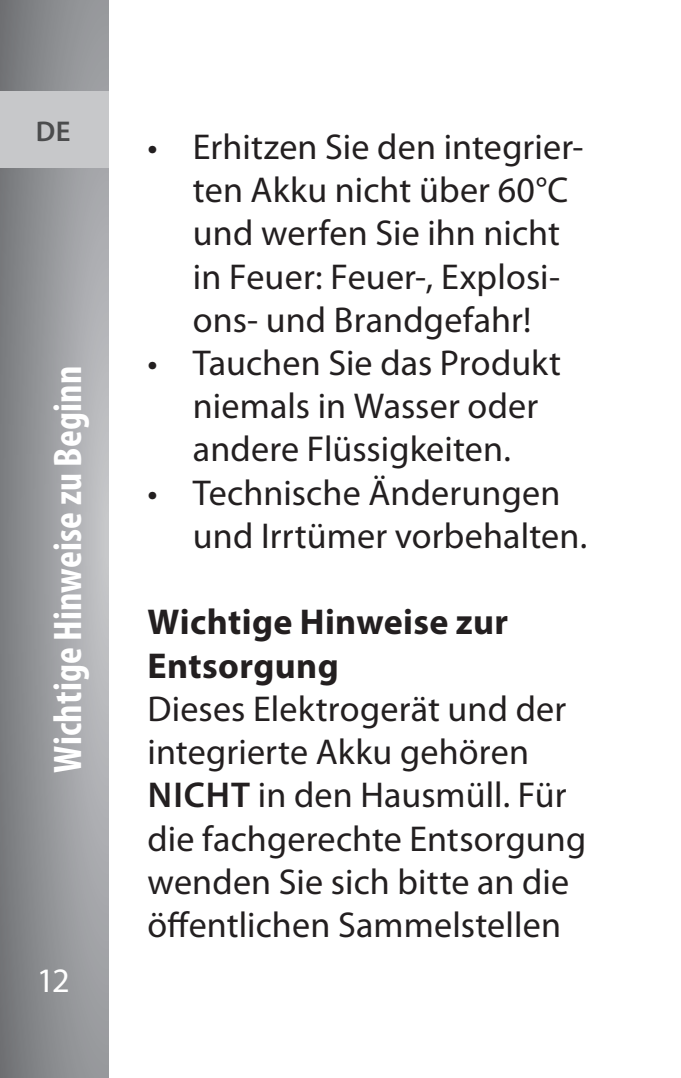
<style>
.page{position:relative;width:681px;height:1078px;background:#fff}
.page>*{position:absolute;margin:0;border:0;box-sizing:border-box;transform-origin:0 0}
.t1{font:700 condensed 40px "Myriad Pro";letter-spacing:.005em;color:#fff}
.t2{font:36px/43.2px "Myriad Pro";letter-spacing:.005em;color:#231f20}
.t3{font:700 36px/43.2px "Myriad Pro";letter-spacing:.01em;color:#231f20}
.t4{font:34.4px "Myriad Pro";color:#fff}
.t5{font:600 28.8px "Myriad Pro";color:#4b4c4d}
.s1{font-weight:600}
</style>
<div class="page">
<svg style="left:0;top:0;width:108px;height:1077px;background:#8f9194"></svg>
<div style="left:0;top:91px;width:108px;height:76px;background:#c7c8ca"></div>
<p class="t5" style="left:36px;top:113px;width:36px">DE</p>
<p class="t1" style="left:43px;top:772px;width:408px;rotate:-90deg">Wichtige Hinweise zu Beginn</p>
<p class="t4" style="left:37px;top:959px;width:35px">12</p>
<p class="t2" style="left:193px;top:125px;width:392px;text-indent:-45px">• Erhitzen Sie den integrier&shy;ten Akku nicht über 60°C und werfen Sie ihn nicht in Feuer: Feuer-, Explosi&shy;ons- und Brandgefahr!</p>
<p class="t2" style="left:193px;top:341px;width:369px;text-indent:-45px">• Tauchen Sie das Produkt niemals in Wasser oder andere Flüssigkeiten.</p>
<p class="t2" style="left:193px;top:470px;width:395px;text-indent:-45px">• Technische Änderungen und Irrtümer vorbehalten.</p>
<p class="t3" style="left:147px;top:599px;width:362px">Wichtige Hinweise zur<br>Entsorgung</p>
<p class="t2" style="left:147px;top:686px;width:440px">Dieses Elektrogerät und der integrierte Akku gehören<br><span class="s1">NICHT</span> in den Hausmüll. Für die fachgerechte Entsorgung wenden Sie sich bitte an die öffentlichen Sammelstellen</p>
</div>
